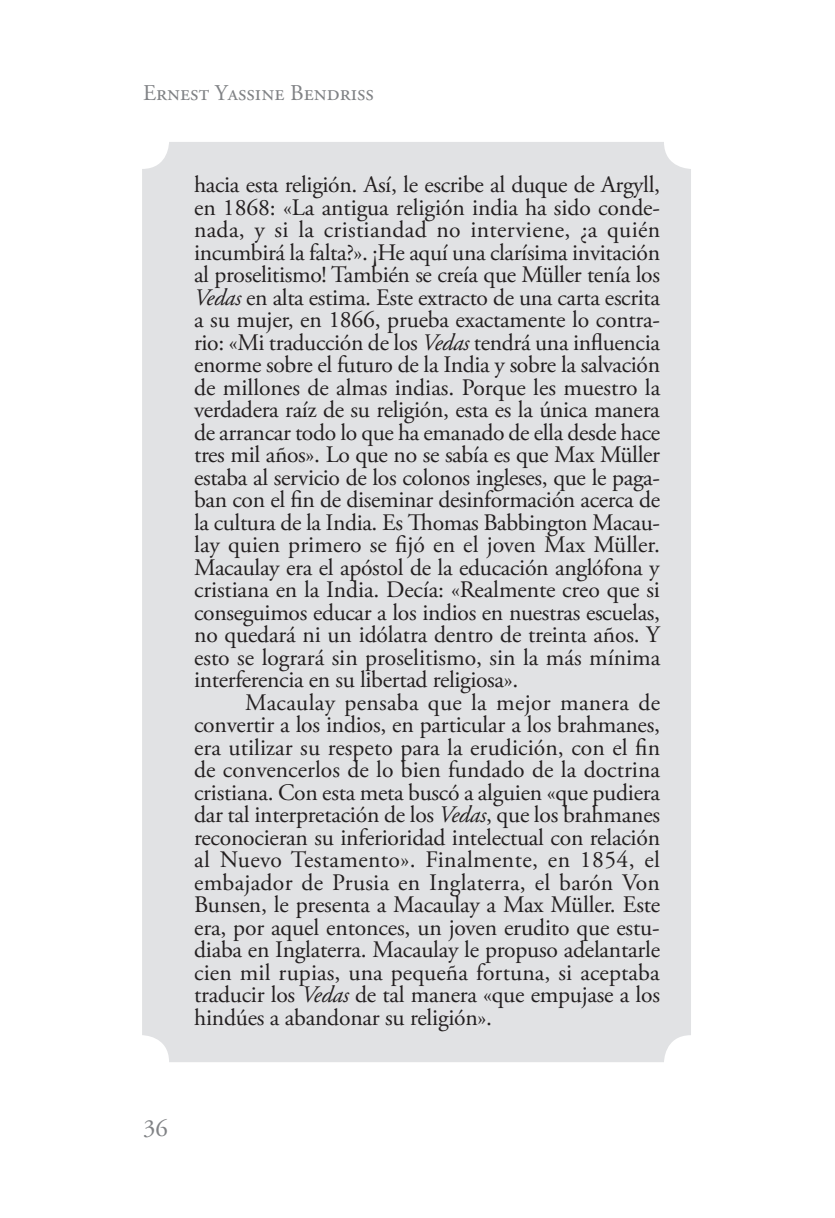
<style>
.page{position:relative;width:835px;height:1218px;background:#fff}
.page>*{position:absolute;margin:0;border:0;box-sizing:border-box;transform-origin:0 0}
.t1{font:24.75px "Adobe Garamond Pro";color:#808285}
.t2{font:23.62px/22.5px "Adobe Garamond Pro";letter-spacing:-.01em;color:#231f20;text-align:justify}
.t3{font:22.5px "Adobe Garamond Pro";color:#808285}
.s1{font-style:italic}
</style>
<div class="page">
<div style="left:142px;top:142px;width:548px;height:919px;background:#e1e2e4;border-radius:27px"></div>
<p class="t3" style="left:143px;top:79px;width:232px">Ernest Yassine Bendriss</p>
<p class="t2" style="left:194px;top:174px;width:468px">hacia esta religión. Así, le escribe al duque de Argyll, en 1868: «La antigua religión india ha sido conde&shy;nada, y si la cristiandad no interviene, ¿a quién incumbirá la falta?». ¡He aquí una clarísima invitación al proselitismo! También se creía que Müller tenía los <span class="s1">Vedas</span> en alta estima. Este extracto de una carta escrita a su mujer, en 1866, prueba exactamente lo contra&shy;rio: «Mi traducción de los <span class="s1">Vedas</span> tendrá una influencia enorme sobre el futuro de la India y sobre la salvación de millones de almas indias. Porque les muestro la verdadera raíz de su religión, esta es la única manera de arrancar todo lo que ha emanado de ella desde hace tres mil años». Lo que no se sabía es que Max Müller estaba al servicio de los colonos ingleses, que le paga&shy;ban con el fin de diseminar desinformación acerca de la cultura de la India. Es Thomas Babbington Macau&shy;lay quien primero se fijó en el joven Max Müller.<br>Macaulay era el apóstol de la educación anglófona y cristiana en la India. Decía: «Realmente creo que si conseguimos educar a los indios en nuestras escuelas, no quedará ni un idólatra dentro de treinta años. Y esto se logrará sin proselitismo, sin la más mínima interferencia en su libertad religiosa».</p>
<p class="t2" style="left:194px;top:691px;width:467px;text-indent:51px">Macaulay pensaba que la mejor manera de convertir a los indios, en particular a los brahmanes, era utilizar su respeto para la erudición, con el fin de convencerlos de lo bien fundado de la doctrina cristiana. Con esta meta buscó a alguien «que pudiera dar tal interpretación de los <span class="s1">Vedas</span>, que los brahmanes reconocieran su inferioridad intelectual con relación al Nuevo Testamento». Finalmente, en 1854, el embajador de Prusia en Inglaterra, el barón Von Bunsen, le presenta a Macaulay a Max Müller. Este era, por aquel entonces, un joven erudito que estu&shy;diaba en Inglaterra. Macaulay le propuso adelantarle cien mil rupias, una pequeña fortuna, si aceptaba traducir los <span class="s1">Vedas</span> de tal manera «que empujase a los hindúes a abandonar su religión».</p>
<p class="t1" style="left:143px;top:1112px;width:26px">36</p>
</div>
